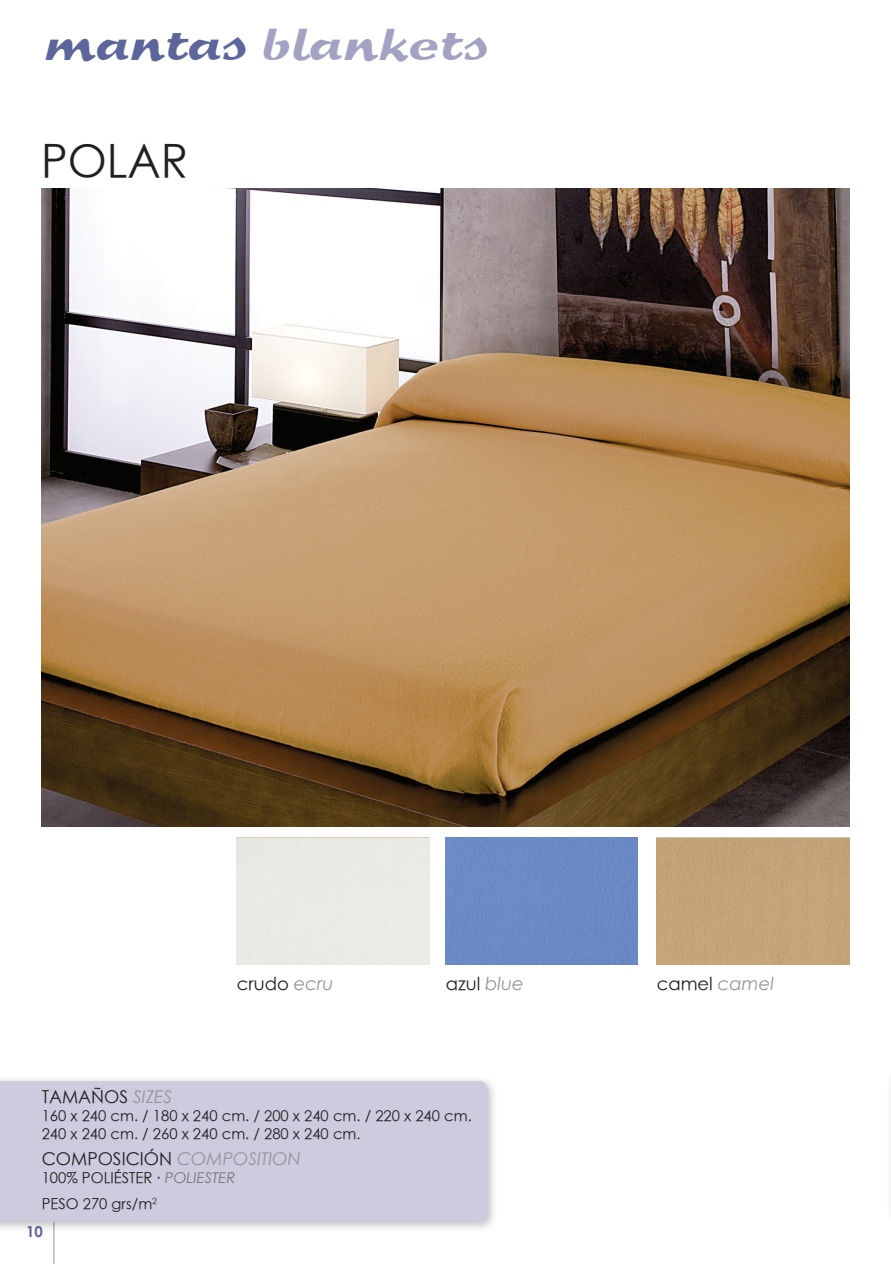
<style>
.page{position:relative;width:891px;height:1264px;background:#fff}
.page>*{position:absolute;margin:0;border:0;box-sizing:border-box;transform-origin:0 0}
.t1{font:45px "Sprint";color:#a3a2c3}
.t2{font:45px "Century Gothic";color:#231f20}
.t3{font:18px "Century Gothic";color:#231f20}
.t4{font:17.55px "Century Gothic";color:#231f20}
.t5{font:700 15px "Century Gothic";color:#5d669b}
.t6{font:14.85px "Century Gothic";color:#231f20}
.s1{color:#5d669b}
.s2{font-style:italic;color:#939598}
.s3{font-style:italic;color:#76787b}
</style>
<div class="page">
<hr style="left:53px;top:1221px;width:2px;height:42px;background:#b8b9bc">
<div style="left:0;top:1075px;width:498px;height:156px;background:#231f20;opacity:.28"></div>
<div style="left:0;top:1080px;width:487px;height:140px;background:#ccccde"></div>
<img style="left:41px;top:188px;width:808px;height:638px">
<div style="left:656px;top:837px;width:193px;height:127px;background:#c5a378"></div>
<div style="left:445px;top:837px;width:193px;height:127px;background:#6b8ac4"></div>
<div style="left:886px;top:1063px;width:5px;height:165px;background:#fbfbfb"></div>
<p class="t1" style="left:41px;top:17px;width:446px"><span class="s1">mantas</span> blankets</p>
<p class="t2" style="left:41px;top:132px;width:149px">POLAR</p>
<p class="t3" style="left:237px;top:971px;width:98px">crudo <span class="s2">ecru</span></p>
<p class="t3" style="left:446px;top:971px;width:79px">azul <span class="s2">blue</span></p>
<p class="t4" style="left:42px;top:1084px;width:132px">TAMAÑOS <span class="s2">SIZES</span></p>
<p class="t6" style="left:42px;top:1105px;width:432px">160 x 240 cm. / 180 x 240 cm. / 200 x 240 cm. / 220 x 240 cm.</p>
<p class="t6" style="left:42px;top:1123px;width:320px">240 x 240 cm. / 260 x 240 cm. / 280 x 240 cm.</p>
<p class="t4" style="left:42px;top:1146px;width:261px">COMPOSICIÓN <span class="s2">COMPOSITION</span></p>
<p class="t6" style="left:42px;top:1167px;width:195px">100% POLIÉSTER · <span class="s3">POLIESTER</span></p>
<p class="t6" style="left:42px;top:1193px;width:117px">PESO 270 grs/m<sup>2</sup></p>
<p class="t5" style="left:26px;top:1221px;width:18px">10</p>
<p class="t3" style="left:657px;top:971px;width:119px">camel <span class="s2">camel</span></p>
</div>
